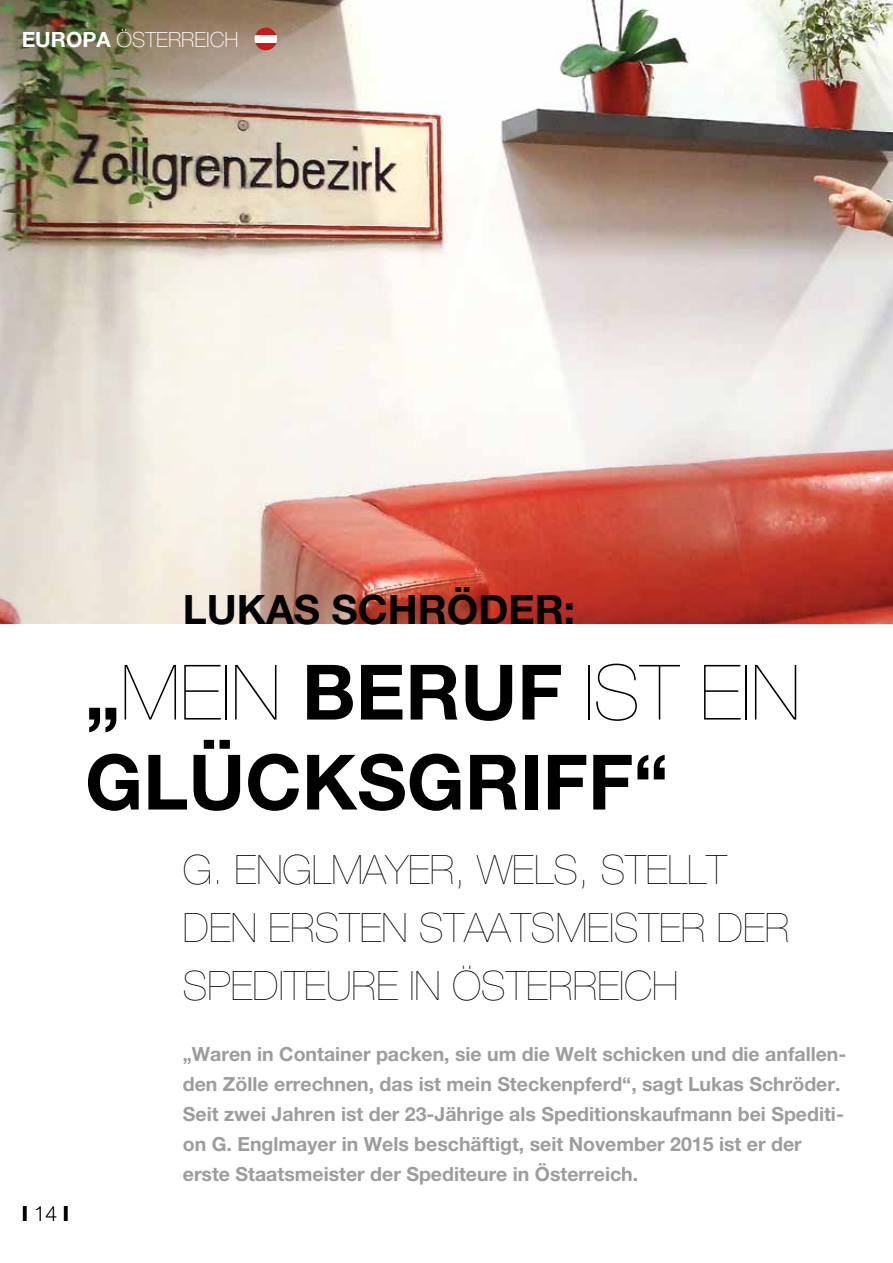
<style>
.page{position:relative;width:893px;height:1263px;background:#fff}
.page>*{position:absolute;margin:0;border:0;box-sizing:border-box;transform-origin:0 0}
.t1{font:700 76.5px/90px "Helvetica Neue";color:#000}
.t2{font:200 40.5px/57.9px "Helvetica Neue";color:#000}
.t3{font:700 40.5px "Helvetica Neue";color:#000}
.t4{font:100 21px "Helvetica Neue";color:#fff}
.t5{font:700 21px "Helvetica Neue";color:#000}
.t6{font:700 19.5px/30px "Helvetica Neue";color:#9d9d9c}
.s1{font-weight:700}
.s2{font-weight:200}
.s3{font-weight:100}
</style>
<div class="page">
<img style="left:0;top:0;width:893px;height:624px">
<svg style="left:255px;top:28px;width:22px;height:7px"></svg>
<svg style="left:255px;top:43px;width:22px;height:7px"></svg>
<div style="left:255px;top:35px;width:22px;height:8px;background:#fff"></div>
<p class="t4" style="left:22px;top:28px;width:218px"><span class="s1">EUROPA</span> ÖSTERREICH</p>
<h2 class="t3" style="left:183px;top:584px;width:394px">LUKAS SCHRÖDER:</h2>
<h1 class="t1" style="left:85px;top:646px;width:717px">„<span class="s2">MEIN</span> BERUF <span class="s2">IST EIN<br></span>GLÜCKSGRIFF“</h1>
<h2 class="t2" style="left:183px;top:840px;width:608px">G. ENGLMAYER, WELS, STELLT<br>DEN ERSTEN STAATSMEISTER DER<br>SPEDITEURE IN ÖSTERREICH</h2>
<p class="t5" style="left:22px;top:1200px;width:49px">I <span class="s3">14</span> I</p>
<p class="t6" style="left:183px;top:1038px;width:665px">„Waren in Container packen, sie um die Welt schicken und die anfallen&shy;den Zölle errechnen, das ist mein Steckenpferd“, sagt Lukas Schröder.<br>Seit zwei Jahren ist der 23-Jährige als Speditionskaufmann bei Spediti&shy;on G. Englmayer in Wels beschäftigt, seit November 2015 ist er der erste Staatsmeister der Spediteure in Österreich.</p>
</div>
